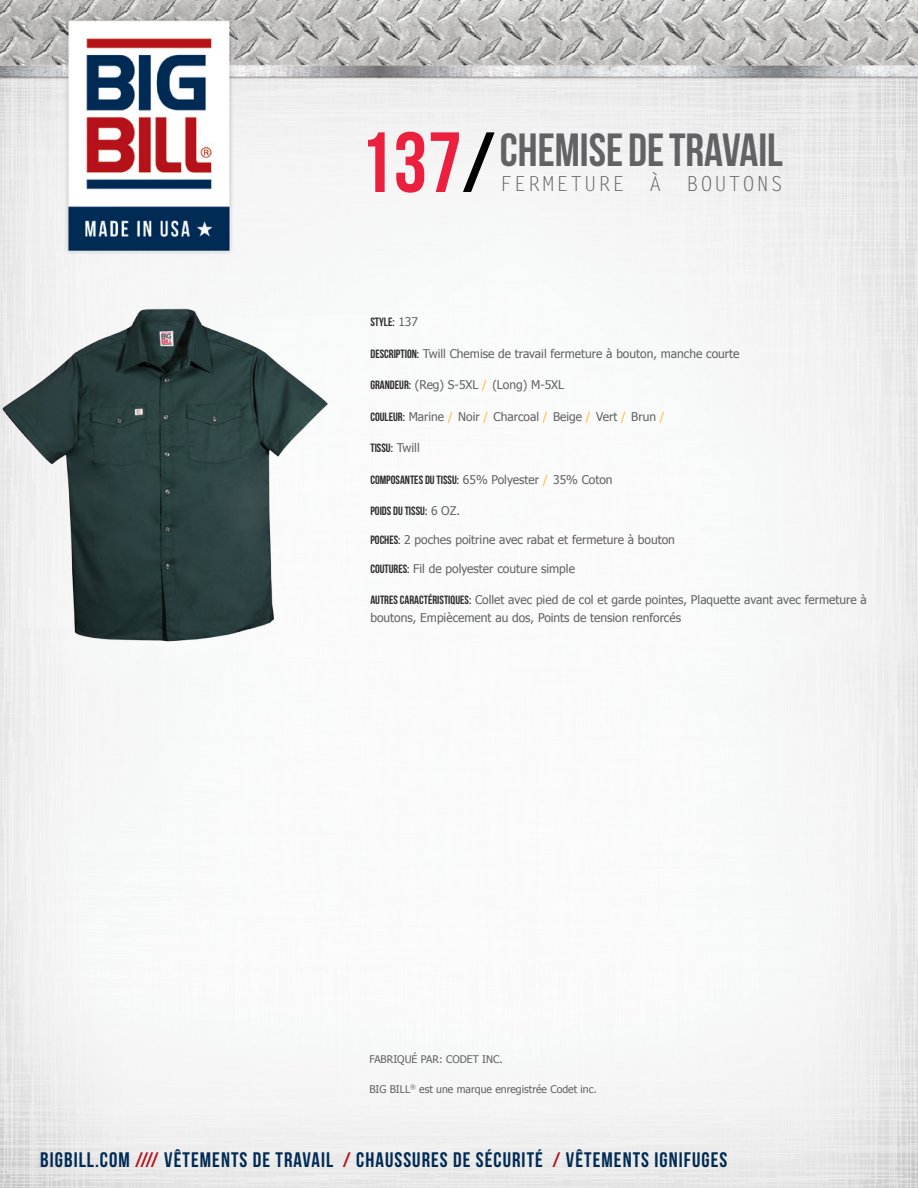
<style>
.page{position:relative;width:918px;height:1188px;background:#fff}
.page>*{position:absolute;margin:0;border:0;box-sizing:border-box;transform-origin:0 0}
.t1{font:46.5px "Bebas Neue";color:#626163}
.t2{font:21px "Bebas Neue";letter-spacing:.05em;color:#002b54}
.t3{font:20.7px "Letter Gothic Std";letter-spacing:.08em;color:#626163}
.t4{font:12px/18px "Tahoma";color:#626163}
.t5{font:12px "Bebas Neue";color:#2c2a2c}
.t6{font:10.5px "Tahoma";color:#626163}
.s1{font-size:85.2px;color:#eb1f3e}
.s2{font-size:85.2px;color:#000}
.s3{font-family:"Tahoma";color:#626163}
.s4{font-family:"Bebas Neue";color:#2c2a2c}
.s5{color:#fdbb30}
.s6{color:#b5121b}
</style>
<div class="page">
<img style="left:0;top:0;width:918px;height:1188px">
<img style="left:0;top:271px;width:336px;height:394px">
<h1 class="t1" style="left:359px;top:125px;width:426px"><span class="s1">137</span><span class="s2">/</span>CHEMISE DE TRAVAIL</h1>
<h3 class="t3" style="left:500px;top:172px;width:285px">FERMETURE À BOUTONS</h3>
<p class="t5" style="left:370px;top:315px;width:49px">STYLE: <span class="s3">137</span></p>
<p class="t4" style="left:370px;top:344px;width:371px"><span class="s4">DESCRIPTION:</span> Twill Chemise de travail fermeture à bouton, manche courte</p>
<p class="t4" style="left:370px;top:375px;width:195px"><span class="s4">GRANDEUR:</span> (Reg) S-5XL <span class="s5">/</span> (Long) M-5XL</p>
<p class="t4" style="left:370px;top:407px;width:295px"><span class="s4">COULEUR:</span> Marine <span class="s5">/</span> Noir <span class="s5">/</span> Charcoal <span class="s5">/</span> Beige <span class="s5">/</span> Vert <span class="s5">/</span> Brun <span class="s5">/</span></p>
<p class="t5" style="left:370px;top:441px;width:51px">TISSU: <span class="s3">Twill</span></p>
<p class="t4" style="left:370px;top:470px;width:244px"><span class="s4">COMPOSANTES DU TISSU:</span> 65% Polyester <span class="s5">/</span> 35% Coton</p>
<p class="t5" style="left:370px;top:504px;width:91px">POIDS DU TISSU: <span class="s3">6 OZ.</span></p>
<p class="t4" style="left:370px;top:530px;width:306px"><span class="s4">POCHES:</span> 2 poches poitrine avec rabat et fermeture à bouton</p>
<p class="t4" style="left:370px;top:559px;width:206px"><span class="s4">COUTURES:</span> Fil de polyester couture simple</p>
<p class="t4" style="left:370px;top:590px;width:498px"><span class="s4">AUTRES CARACTÉRISTIQUES:</span> Collet avec pied de col et garde pointes, Plaquette avant avec fermeture à boutons, Empiècement au dos, Points de tension renforcés</p>
<p class="t6" style="left:369px;top:1052px;width:135px">FABRIQUÉ PAR: CODET INC.</p>
<p class="t6" style="left:369px;top:1082px;width:229px">BIG BILL<sup>®</sup> est une marque enregistrée Codet inc.</p>
<h2 class="t2" style="left:40px;top:1148px;width:689px">BIGBILL.COM <span class="s6">////</span> VÊTEMENTS DE TRAVAIL <span class="s6">/</span> CHAUSSURES DE SÉCURITÉ <span class="s6">/</span> VÊTEMENTS IGNIFUGES</h2>
</div>
